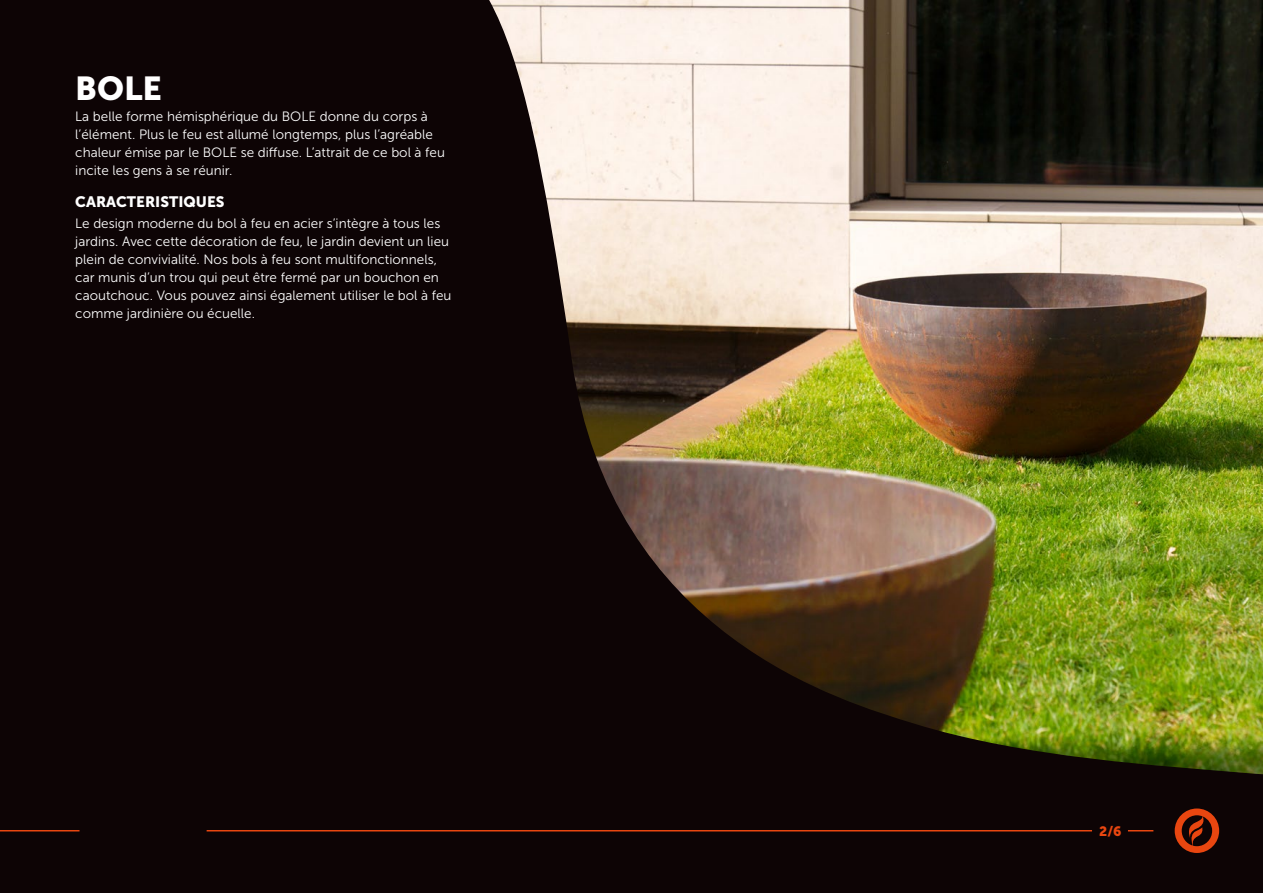
<style>
.page{position:relative;width:1263px;height:893px;background:#0d0405}
.page>*{position:absolute;margin:0;border:0;box-sizing:border-box;transform-origin:0 0}
.t1{font:33px "Museo Sans 900";color:#fff}
.t2{font:15px "Museo Sans 900";color:#fff}
.t3{font:13.5px/18px "Museo Sans 300";color:#fff}
.t4{font:13.5px "Museo Sans 900";color:#e84610}
</style>
<div class="page">
<svg style="left:1128px;top:830px;width:25px;height:1px"></svg>
<hr style="left:0;top:830px;width:80px;height:1px;background:#e84610">
<hr style="left:207px;top:830px;width:885px;height:1px;background:#e84610">
<svg style="left:1175px;top:808px;width:44px;height:45px"></svg>
<img style="left:489px;top:0;width:774px;height:774px">
<h1 class="t1" style="left:75px;top:70px;width:88px">BOLE</h1>
<p class="t3" style="left:75px;top:107px;width:371px">La belle forme hémisphérique du BOLE donne du corps à l’élément. Plus le feu est allumé longtemps, plus l’agréable chaleur émise par le BOLE se diffuse. L’attrait de ce bol à feu incite les gens à se réunir.</p>
<p class="t2" style="left:75px;top:194px;width:151px">CARACTERISTIQUES</p>
<p class="t3" style="left:75px;top:214px;width:378px">Le design moderne du bol à feu en acier s’intègre à tous les jardins. Avec cette décoration de feu, le jardin devient un lieu plein de convivialité. Nos bols à feu sont multifonctionnels, car munis d’un trou qui peut être fermé par un bouchon en caoutchouc. Vous pouvez ainsi également utiliser le bol à feu comme jardinière ou écuelle.</p>
<p class="t4" style="left:1099px;top:823px;width:24px">2/6</p>
</div>
